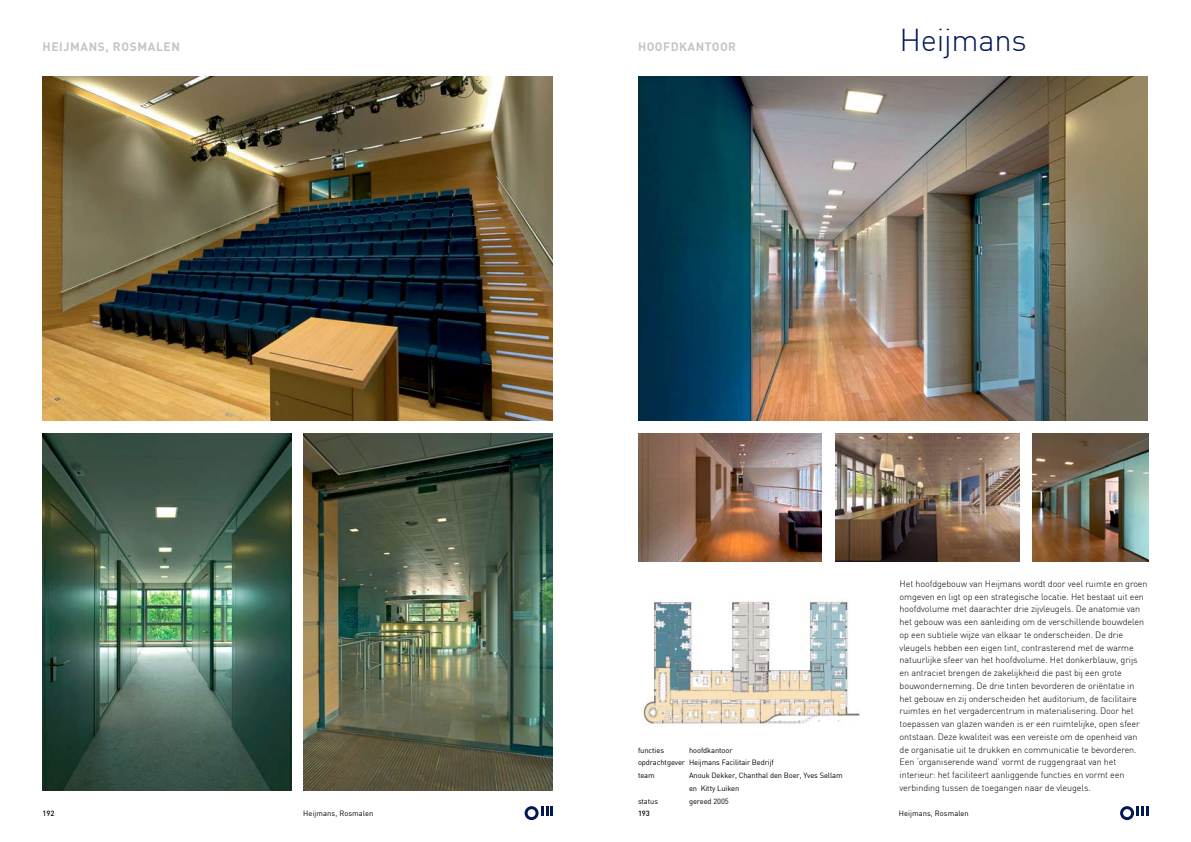
<style>
.page{position:relative;width:1191px;height:842px;background:#fff}
.page>*{position:absolute;margin:0;border:0;box-sizing:border-box;transform-origin:0 0}
.t1{font:300 31px "DIN";letter-spacing:-.01em;color:#021855}
.t2{font:700 12px "DIN";letter-spacing:.05em;color:#c3c5c7}
.t3{font:300 9px/12.8px "DIN";letter-spacing:-.01em;color:#000}
.t4{font:7.5px/12.8px "DIN";letter-spacing:-.01em;color:#000}
.t5{font:7.5px "DIN";letter-spacing:.01em;color:#000}
.t6{font:500 7.5px "DIN";letter-spacing:-.01em;color:#000}
</style>
<div class="page">
<img style="left:43px;top:77px;width:510px;height:344px">
<img style="left:643px;top:599px;width:217px;height:126px">
<img style="left:638px;top:77px;width:509px;height:344px">
<img style="left:638px;top:434px;width:183px;height:127px">
<img style="left:1032px;top:434px;width:116px;height:127px">
<img style="left:835px;top:434px;width:184px;height:127px">
<img style="left:43px;top:434px;width:248px;height:357px">
<img style="left:303px;top:434px;width:249px;height:357px">
<svg style="left:1120px;top:806px;width:28px;height:14px"></svg>
<svg style="left:524px;top:806px;width:29px;height:14px"></svg>
<h2 class="t2" style="left:43px;top:39px;width:139px">H EIJMANS, ROSMALEN</h2>
<h2 class="t2" style="left:638px;top:39px;width:100px">HOOFDKANTOOR</h2>
<h1 class="t1" style="left:899px;top:21px;width:129px">Heijmans</h1>
<p class="t4" style="left:638px;top:743px;width:137px;text-indent:51px">hoofdkantoor opdrachtgever Heijmans Facilitair Bedrijf team</p>
<p class="t4" style="left:638px;top:743px;width:28px">functies</p>
<p class="t4" style="left:689px;top:769px;width:155px">Anouk Dekker, Chanthal den Boer, Yves Sellam en Kitty Luiken</p>
<p class="t4" style="left:638px;top:794px;width:22px">status</p>
<p class="t4" style="left:689px;top:794px;width:41px">gereed 2005</p>
<p class="t5" style="left:303px;top:809px;width:71px">Heijmans, Rosmalen</p>
<p class="t6" style="left:43px;top:809px;width:13px">192</p>
<p class="t6" style="left:638px;top:809px;width:13px">193</p>
<p class="t3" style="left:899px;top:577px;width:249px">Het hoofdgebouw van Heijmans wordt door veel ruimte en groen omgeven en ligt op een strategische locatie. Het bestaat uit een hoofdvolume met daarachter drie zijvleugels. De anatomie van het gebouw was een aanleiding om de verschillende bouwdelen op een subtiele wijze van elkaar te onderscheiden. De drie vleugels hebben een eigen tint, contrasterend met de warme natuurlijke sfeer van het hoofdvolume. Het donkerblauw, grijs en antraciet brengen de zakelijkheid die past bij een grote bouwonderneming. De drie tinten bevorderen de oriëntatie in het gebouw en zij onderscheiden het auditorium, de facilitaire ruimtes en het vergadercentrum in materialisering. Door het toepassen van glazen wanden is er een ruimtelijke, open sfeer ontstaan. Deze kwaliteit was een vereiste om de openheid van de organisatie uit te drukken en communicatie te bevorderen.<br>Een ‘organiserende wand’ vormt de ruggengraat van het interieur: het faciliteert aanliggende functies en vormt een verbinding tussen de toegangen naar de vleugels.</p>
<p class="t5" style="left:898px;top:809px;width:71px">Heijmans, Rosmalen</p>
</div>
